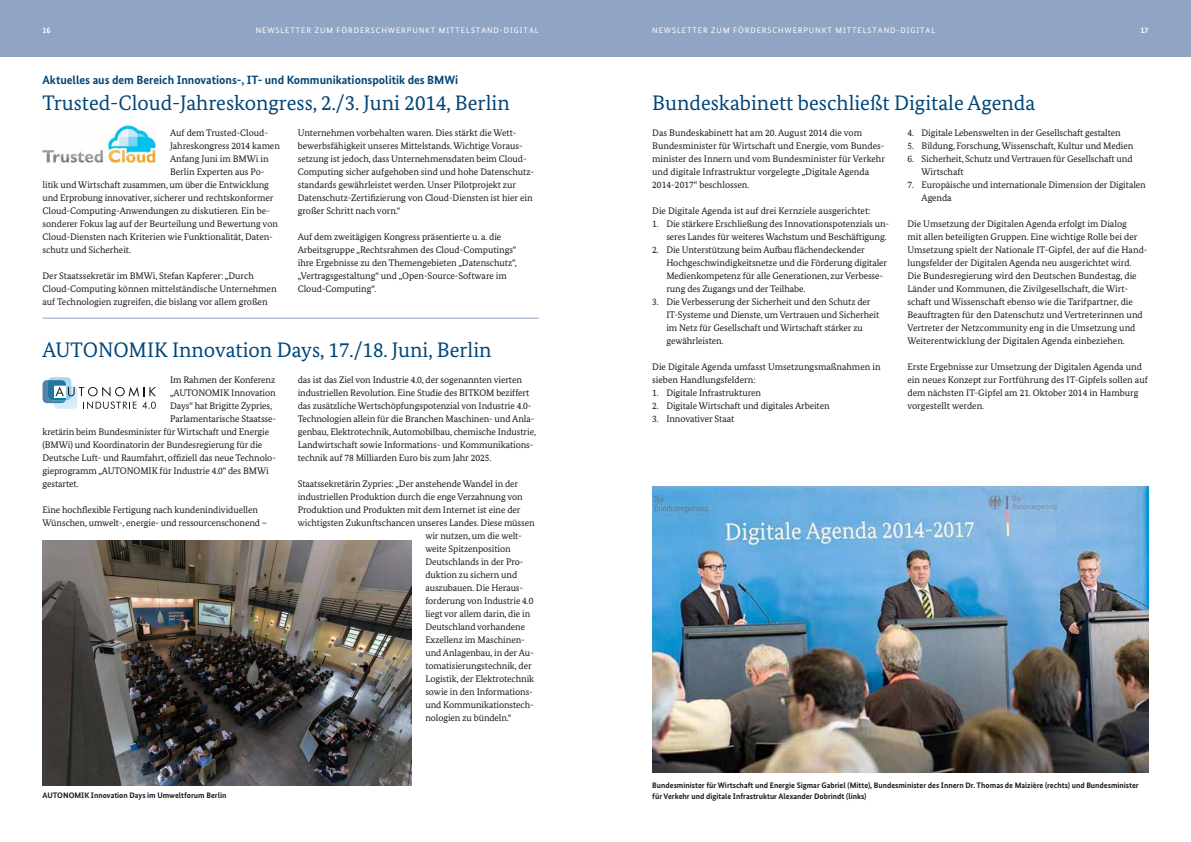
<style>
.page{position:relative;width:1191px;height:842px;background:#fff}
.page>*{position:absolute;margin:0;border:0;box-sizing:border-box;transform-origin:0 0}
.t1{font:21px "Bundes Serif";color:#004578}
.t2{font:700 12px "Bundes Sans";color:#004578}
.aufzaehlung_zahl{font:9.5px/13px "Bundes Serif";letter-spacing:-.01em;color:#1a171c}
.Bildunterschrift{font:700 8px/10.5px "Bundes Sans";color:#1a171c}
.t3{font:8px "Bundes Sans";letter-spacing:.11em;color:#fff}
.t4{font:700 8px "Bundes Sans";color:#fff}
</style>
<div class="page">
<div style="left:0;top:0;width:595px;height:57px;background:#8fa5c3"></div>
<div style="left:595px;top:0;width:596px;height:57px;background:#8fa5c3"></div>
<img style="left:43px;top:540px;width:368px;height:246px">
<img style="left:652px;top:487px;width:496px;height:286px">
<hr style="left:43px;top:318px;width:496px;height:1px;background:#8fa5c3">
<img style="left:43px;top:125px;width:113px;height:37px">
<svg style="left:43px;top:377px;width:113px;height:32px"></svg>
<p class="t4" style="left:43px;top:25px;width:9px">16</p>
<p class="t3" style="left:256px;top:25px;width:284px">NEWSLETTER ZUM FÖRDERSCHWERPUNKT MITTELSTAND-DIGITAL</p>
<p class="t3" style="left:652px;top:25px;width:284px">NEWSLETTER ZUM FÖRDERSCHWERPUNKT MITTELSTAND-DIGITAL</p>
<p class="t4" style="left:1140px;top:25px;width:9px">17</p>
<h3 class="t2" style="left:43px;top:72px;width:417px">Aktuelles aus dem Bereich Innovations-, IT- und Kommunikationspolitik des BMWi</h3>
<h2 class="t1" style="left:43px;top:90px;width:469px">Trusted-Cloud-Jahreskongress, 2./3. Juni 2014, Berlin</h2>
<p class="aufzaehlung_zahl" style="left:170px;top:126px;width:99px">Auf dem Trusted-Cloud-</p>
<p class="aufzaehlung_zahl" style="left:170px;top:139px;width:111px">Jahreskongress 2014 kamen</p>
<p class="aufzaehlung_zahl" style="left:170px;top:152px;width:100px">Anfang Juni im BMWi in</p>
<p class="aufzaehlung_zahl" style="left:170px;top:165px;width:96px">Berlin Experten aus Po-</p>
<p class="aufzaehlung_zahl" style="left:43px;top:178px;width:228px">litik und Wirtschaft zusammen, um über die Entwicklung</p>
<p class="aufzaehlung_zahl" style="left:43px;top:191px;width:233px">und Erprobung innovativer, sicherer und rechtskonformer</p>
<p class="aufzaehlung_zahl" style="left:43px;top:204px;width:229px">Cloud-Computing-Anwendungen zu diskutieren. Ein be-</p>
<p class="aufzaehlung_zahl" style="left:43px;top:217px;width:237px">sonderer Fokus lag auf der Beurteilung und Bewertung von</p>
<p class="aufzaehlung_zahl" style="left:43px;top:230px;width:232px">Cloud-Diensten nach Kriterien wie Funktionalität, Daten-</p>
<p class="aufzaehlung_zahl" style="left:43px;top:243px;width:90px">schutz und Sicherheit.</p>
<p class="aufzaehlung_zahl" style="left:43px;top:269px;width:235px">Der Staatssekretär im BMWi, Stefan Kapferer: „Durch<br>Cloud-Computing können mittelständische Unternehmen auf Technologien zugreifen, die bislang vor allem großen</p>
<p class="aufzaehlung_zahl" style="left:298px;top:126px;width:238px">Unternehmen vorbehalten waren. Dies stärkt die Wett&shy;bewerbsfähigkeit unseres Mittelstands. Wichtige Voraus&shy;setzung ist jedoch, dass Unternehmensdaten beim Cloud-Computing sicher aufgehoben sind und hohe Datenschutz&shy;standards gewährleistet werden. Unser Pilotprojekt zur Datenschutz-Zertifizierung von Cloud-Diensten ist hier ein großer Schritt nach vorn.“</p>
<p class="aufzaehlung_zahl" style="left:298px;top:230px;width:220px">Auf dem zweitägigen Kongress präsentierte u. a. die Arbeitsgruppe „Rechtsrahmen des Cloud-Computings“ ihre Ergebnisse zu den Themengebieten „Datenschutz“, „Vertragsgestaltung“ und „Open-Source-Software im Cloud-Computing“.</p>
<h2 class="t1" style="left:43px;top:337px;width:450px">AUTONOMIK Innovation Days, 17./18. Juni, Berlin</h2>
<p class="aufzaehlung_zahl" style="left:170px;top:373px;width:107px">Im Rahmen der Konferenz</p>
<p class="aufzaehlung_zahl" style="left:170px;top:386px;width:107px">„AUTONOMIK Innovation</p>
<p class="aufzaehlung_zahl" style="left:170px;top:399px;width:104px">Days“ hat Brigitte Zypries,</p>
<p class="aufzaehlung_zahl" style="left:170px;top:412px;width:108px">Parlamentarische Staatsse-</p>
<p class="aufzaehlung_zahl" style="left:43px;top:425px;width:228px">kretärin beim Bundesminister für Wirtschaft und Energie</p>
<p class="aufzaehlung_zahl" style="left:43px;top:438px;width:221px">(BMWi) und Koordinatorin der Bundesregierung für die</p>
<p class="aufzaehlung_zahl" style="left:43px;top:451px;width:235px">Deutsche Luft- und Raumfahrt, offiziell das neue Technolo-</p>
<p class="aufzaehlung_zahl" style="left:43px;top:464px;width:228px">gieprogramm „AUTONOMIK für Industrie 4.0“ des BMWi</p>
<p class="aufzaehlung_zahl" style="left:43px;top:477px;width:38px">gestartet.</p>
<p class="aufzaehlung_zahl" style="left:43px;top:503px;width:226px">Eine hochflexible Fertigung nach kundenindividuellen<br>Wünschen, umwelt-, energie- und ressourcenschonend –</p>
<p class="aufzaehlung_zahl" style="left:298px;top:373px;width:240px">das ist das Ziel von Industrie 4.0, der sogenannten vierten industriellen Revolution. Eine Studie des BITKOM beziffert das zusätzliche Wertschöpfungspotenzial von Industrie 4.0- Technologien allein für die Branchen Maschinen- und Anla&shy;genbau, Elektrotechnik, Automobilbau, chemische Industrie, Landwirtschaft sowie Informations- und Kommunikations&shy;technik auf 78 Milliarden Euro bis zum Jahr 2025.</p>
<p class="aufzaehlung_zahl" style="left:298px;top:477px;width:222px">Staatssekretärin Zypries: „Der anstehende Wandel in der</p>
<p class="aufzaehlung_zahl" style="left:298px;top:490px;width:226px">industriellen Produktion durch die enge Verzahnung von</p>
<p class="aufzaehlung_zahl" style="left:298px;top:503px;width:224px">Produktion und Produkten mit dem Internet ist eine der</p>
<p class="aufzaehlung_zahl" style="left:298px;top:516px;width:238px">wichtigsten Zukunftschancen unseres Landes. Diese müssen</p>
<p class="aufzaehlung_zahl" style="left:425px;top:529px;width:97px">wir nutzen, um die welt-</p>
<p class="aufzaehlung_zahl" style="left:425px;top:542px;width:87px">weite Spitzenposition</p>
<p class="aufzaehlung_zahl" style="left:425px;top:555px;width:100px">Deutschlands in der Pro-</p>
<p class="aufzaehlung_zahl" style="left:425px;top:568px;width:93px">duktion zu sichern und</p>
<p class="aufzaehlung_zahl" style="left:425px;top:581px;width:98px">auszubauen. Die Heraus-</p>
<p class="aufzaehlung_zahl" style="left:425px;top:594px;width:110px">forderung von Industrie 4.0</p>
<p class="aufzaehlung_zahl" style="left:425px;top:607px;width:106px">liegt vor allem darin, die in</p>
<p class="aufzaehlung_zahl" style="left:425px;top:620px;width:101px">Deutschland vorhandene</p>
<p class="aufzaehlung_zahl" style="left:425px;top:633px;width:101px">Exzellenz im Maschinen-</p>
<p class="aufzaehlung_zahl" style="left:425px;top:646px;width:110px">und Anlagenbau, in der Au-</p>
<p class="aufzaehlung_zahl" style="left:425px;top:659px;width:108px">tomatisierungstechnik, der</p>
<p class="aufzaehlung_zahl" style="left:425px;top:672px;width:110px">Logistik, der Elektrotechnik</p>
<p class="aufzaehlung_zahl" style="left:425px;top:685px;width:109px">sowie in den Informations-</p>
<p class="aufzaehlung_zahl" style="left:425px;top:698px;width:110px">und Kommunikationstech-</p>
<p class="aufzaehlung_zahl" style="left:425px;top:711px;width:88px">nologien zu bündeln.“</p>
<h2 class="t1" style="left:652px;top:90px;width:384px">Bundeskabinett beschließt Digitale Agenda</h2>
<p class="aufzaehlung_zahl" style="left:652px;top:126px;width:234px">Das Bundeskabinett hat am 20. August 2014 die vom Bundesminister für Wirtschaft und Energie, vom Bundes&shy;minister des Innern und vom Bundesminister für Verkehr und digitale Infrastruktur vorgelegte „Digitale Agenda 2014-2017“ beschlossen.</p>
<p class="aufzaehlung_zahl" style="left:652px;top:204px;width:220px">Die Digitale Agenda ist auf drei Kernziele ausgerichtet:</p>
<p class="aufzaehlung_zahl" style="left:652px;top:217px;width:239px;text-align:right">1. Die stärkere Erschließung des Innovationspotenzials un&shy;seres Landes für weiteres Wachstum und Beschäftigung.</p>
<p class="aufzaehlung_zahl" style="left:666px;top:243px;width:222px;text-indent:-14px">2. Die Unterstützung beim Aufbau flächendeckender Hochgeschwindigkeitsnetze und die Förderung digitaler Medienkompetenz für alle Generationen, zur Verbesse&shy;rung des Zugangs und der Teilhabe.</p>
<p class="aufzaehlung_zahl" style="left:666px;top:295px;width:214px;text-indent:-14px">3. Die Verbesserung der Sicherheit und den Schutz der IT-Systeme und Dienste, um Vertrauen und Sicherheit im Netz für Gesellschaft und Wirtschaft stärker zu gewährleisten.</p>
<p class="aufzaehlung_zahl" style="left:652px;top:360px;width:230px">Die Digitale Agenda umfasst Umsetzungsmaßnahmen in sieben Handlungsfeldern:</p>
<p class="aufzaehlung_zahl" style="left:652px;top:386px;width:110px">1. Digitale Infrastrukturen</p>
<p class="aufzaehlung_zahl" style="left:652px;top:399px;width:179px">2. Digitale Wirtschaft und digitales Arbeiten</p>
<p class="aufzaehlung_zahl" style="left:652px;top:412px;width:84px">3. Innovativer Staat</p>
<p class="aufzaehlung_zahl" style="left:907px;top:126px;width:215px">4. Digitale Lebenswelten in der Gesellschaft gestalten</p>
<p class="aufzaehlung_zahl" style="left:907px;top:139px;width:227px">5. Bildung, Forschung, Wissenschaft, Kultur und Medien</p>
<p class="aufzaehlung_zahl" style="left:921px;top:152px;width:212px;text-indent:-14px">6. Sicherheit, Schutz und Vertrauen für Gesellschaft und<br>Wirtschaft</p>
<p class="aufzaehlung_zahl" style="left:921px;top:178px;width:226px;text-indent:-14px">7. Europäische und internationale Dimension der Digitalen<br>Agenda</p>
<p class="aufzaehlung_zahl" style="left:907px;top:217px;width:242px">Die Umsetzung der Digitalen Agenda erfolgt im Dialog<br>mit allen beteiligten Gruppen. Eine wichtige Rolle bei der Umsetzung spielt der Nationale IT-Gipfel, der auf die Hand&shy;lungsfelder der Digitalen Agenda neu ausgerichtet wird.</p>
<p class="aufzaehlung_zahl" style="left:907px;top:269px;width:237px">Die Bundesregierung wird den Deutschen Bundestag, die Länder und Kommunen, die Zivilgesellschaft, die Wirt&shy;schaft und Wissenschaft ebenso wie die Tarifpartner, die Beauftragten für den Datenschutz und Vertreterinnen und Vertreter der Netzcommunity eng in die Umsetzung und Weiterentwicklung der Digitalen Agenda einbeziehen.</p>
<p class="aufzaehlung_zahl" style="left:907px;top:360px;width:242px">Erste Ergebnisse zur Umsetzung der Digitalen Agenda und ein neues Konzept zur Fortführung des IT-Gipfels sollen auf dem nächsten IT-Gipfel am 21. Oktober 2014 in Hamburg vorgestellt werden.</p>
<p class="Bildunterschrift" style="left:43px;top:790px;width:185px">AUTONOMIK Innovation Days im Umweltforum Berlin</p>
<p class="Bildunterschrift" style="left:652px;top:780px;width:488px">Bundesminister für Wirtschaft und Energie Sigmar Gabriel (Mitte), Bundesminister des Innern Dr. Thomas de Maizière (rechts) und Bundesminister für Verkehr und digitale Infrastruktur Alexander Dobrindt (links)</p>
</div>
